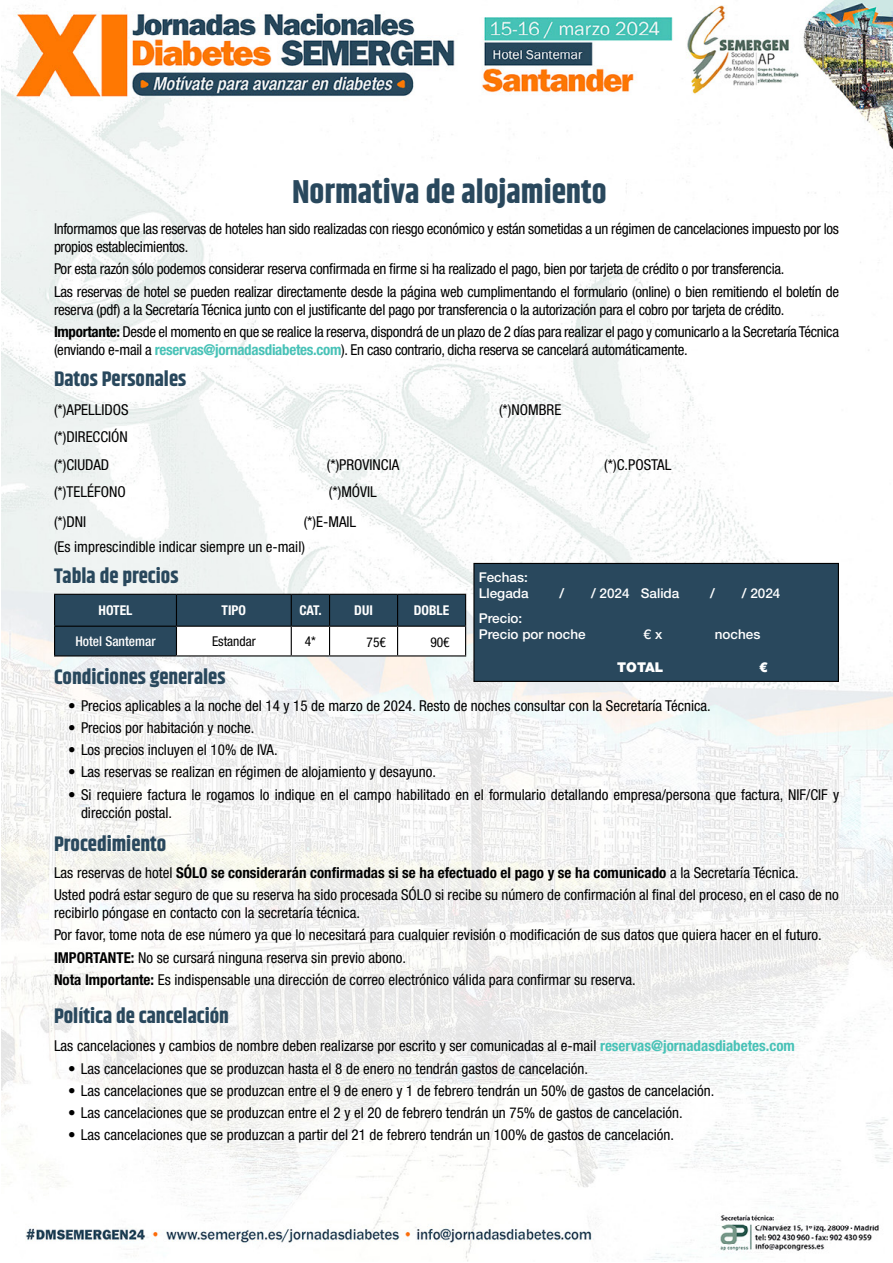
<style>
.page{position:relative;width:893px;height:1263px;background:#fff}
.page>*{position:absolute;margin:0;border:0;box-sizing:border-box;transform-origin:0 0}
.t1{font:700 33px "Khand";color:#29485d}
.t2{font:700 21px "Khand";color:#29485d}
.t3{font:condensed 15px/22.2px "Helvetica Neue LT Std";color:#000}
.t4{font:condensed 15px/22.2px "Helvetica Neue LT Std";letter-spacing:-.02em;color:#000}
.t5{font:500 13.5px/16.2px "Helvetica Neue LT Std";color:#fff}
.t6{font:700 condensed 13.5px "Helvetica Neue LT Std";color:#fff}
.t7{font:condensed 13.5px "Helvetica Neue LT Std";color:#000}
.t8{font:500 condensed 13.5px "Helvetica Neue LT Std";color:#fff}
.t9{font:900 13.5px "Helvetica Neue LT Std";color:#fff}
.s1{font-weight:700}
.s2{font-weight:700;color:#48c2b7}
</style>
<div class="page">
<img style="left:2px;top:0;width:891px;height:1261px">
<svg style="left:54px;top:594px;width:412px;height:61px"></svg>
<hr style="left:54px;top:655px;width:122px;height:1px;background:#000">
<hr style="left:176px;top:655px;width:115px;height:1px;background:#000">
<hr style="left:291px;top:655px;width:39px;height:1px;background:#000">
<hr style="left:330px;top:655px;width:68px;height:1px;background:#000">
<hr style="left:398px;top:655px;width:68px;height:1px;background:#000">
<div style="left:474px;top:563px;width:364px;height:118px;background:#29485d"></div>
<div style="left:473px;top:563px;width:366px;height:119px;border:1px solid #000"></div>
<h1 class="t1" style="left:292px;top:169px;width:316px">Normativa de alojamiento</h1>
<p class="t4" style="left:54px;top:220px;width:786px;line-height:18px">Informamos que las reservas de hoteles han sido realizadas con riesgo económico y están sometidas a un régimen de cancelaciones impuesto por los propios establecimientos.</p>
<p class="t4" style="left:54px;top:258px;width:787px">Por esta razón sólo podemos considerar reserva confirmada en firme si ha realizado el pago, bien por tarjeta de crédito o por transferencia.<br>Las reservas de hotel se pueden realizar directamente desde la página web cumplimentando el formulario (online) o bien remitiendo el boletín de</p>
<p class="t4" style="left:54px;top:298px;width:786px">reserva (pdf) a la Secretaría Técnica junto con el justificante del pago por transferencia o la autorización para el cobro por tarjeta de crédito.<br><span class="s1">Importante:</span> Desde el momento en que se realice la reserva, dispondrá de un plazo de 2 días para realizar el pago y comunicarlo a la Secretaría Técnica</p>
<p class="t4" style="left:54px;top:338px;width:635px">(enviando e-mail a <span class="s2">reservas@jornadasdiabetes.com</span>). En caso contrario, dicha reserva se cancelará automáticamente.</p>
<h2 class="t2" style="left:54px;top:364px;width:134px">Datos Personales</h2>
<p class="t3" style="left:54px;top:398px;width:76px">(*)APELLIDOS</p>
<p class="t3" style="left:499px;top:398px;width:64px">(*)NOMBRE</p>
<p class="t3" style="left:54px;top:423px;width:75px;line-height:27.5px">(*)DIRECCIÓN (*)CIUDAD</p>
<p class="t3" style="left:327px;top:453px;width:74px">(*)PROVINCIA</p>
<p class="t3" style="left:604px;top:453px;width:69px">(*)C.POSTAL</p>
<p class="t3" style="left:54px;top:481px;width:73px">(*)TELÉFONO</p>
<p class="t3" style="left:329px;top:481px;width:50px">(*)MÓVIL</p>
<p class="t3" style="left:54px;top:510px;width:34px">(*)DNI</p>
<p class="t3" style="left:54px;top:509px;width:304px;line-height:25px;text-indent:250px">(*)E-MAIL (Es imprescindible indicar siempre un e-mail)</p>
<h2 class="t2" style="left:54px;top:561px;width:126px">Tabla de precios</h2>
<p class="t6" style="left:99px;top:602px;width:35px">HOTEL</p>
<p class="t6" style="left:222px;top:602px;width:26px">TIPO</p>
<p class="t6" style="left:300px;top:602px;width:24px">CAT.</p>
<p class="t6" style="left:354px;top:602px;width:20px">DUI</p>
<p class="t6" style="left:414px;top:602px;width:37px">DOBLE</p>
<p class="t8" style="left:75px;top:633px;width:82px">Hotel Santemar</p>
<p class="t7" style="left:212px;top:633px;width:45px">Estandar</p>
<p class="t7" style="left:305px;top:633px;width:13px">4*</p>
<p class="t7" style="left:367px;top:634px;width:21px">75€</p>
<p class="t7" style="left:430px;top:634px;width:21px">90€</p>
<h2 class="t2" style="left:54px;top:662px;width:173px">Condiciones generales</h2>
<p class="t3" style="left:68px;top:694px;width:644px">• Precios aplicables a la noche del 14 y 15 de marzo de 2024. Resto de noches consultar con la Secretaría Técnica.</p>
<p class="t3" style="left:68px;top:716px;width:188px">• Precios por habitación y noche.</p>
<p class="t3" style="left:68px;top:739px;width:211px">• Los precios incluyen el 10% de IVA.</p>
<p class="t3" style="left:68px;top:761px;width:369px">• Las reservas se realizan en régimen de alojamiento y desayuno.</p>
<p class="t3" style="left:81px;top:785px;width:760px;line-height:18px;text-indent:-13px">• Si requiere factura le rogamos lo indique en el campo habilitado en el formulario detallando empresa/persona que factura, NIF/CIF y dirección postal.</p>
<h2 class="t2" style="left:54px;top:829px;width:114px">Procedimiento</h2>
<p class="t3" style="left:54px;top:861px;width:786px">Las reservas de hotel <span class="s1">SÓLO se considerarán confirmadas si se ha efectuado el pago y se ha comunicado</span> a la Secretaría Técnica.<br>Usted podrá estar seguro de que su reserva ha sido procesada SÓLO si recibe su número de confirmación al final del proceso, en el caso de no</p>
<p class="t3" style="left:54px;top:902px;width:769px">recibirlo póngase en contacto con la secretaría técnica.<br>Por favor, tome nota de ese número ya que lo necesitará para cualquier revisión o modificación de sus datos que quiera hacer en el futuro.<br><span class="s1">IMPORTANTE:</span> No se cursará ninguna reserva sin previo abono.<br><span class="s1">Nota Importante:</span> Es indispensable una dirección de correo electrónico válida para confirmar su reserva.</p>
<h2 class="t2" style="left:54px;top:1001px;width:176px">Política de cancelación</h2>
<p class="t3" style="left:54px;top:1035px;width:742px">Las cancelaciones y cambios de nombre deben realizarse por escrito y ser comunicadas al e-mail <span class="s2">reservas@jornadasdiabetes.com</span></p>
<p class="t3" style="left:68px;top:1057px;width:521px">• Las cancelaciones que se produzcan hasta el 8 de enero no tendrán gastos de cancelación.</p>
<p class="t3" style="left:68px;top:1079px;width:648px">• Las cancelaciones que se produzcan entre el 9 de enero y 1 de febrero tendrán un 50% de gastos de cancelación.</p>
<p class="t3" style="left:68px;top:1101px;width:616px">• Las cancelaciones que se produzcan entre el 2 y el 20 de febrero tendrán un 75% de gastos de cancelación.</p>
<p class="t3" style="left:68px;top:1124px;width:607px">• Las cancelaciones que se produzcan a partir del 21 de febrero tendrán un 100% de gastos de cancelación.</p>
<p class="t5" style="left:479px;top:569px;width:51px">Fechas:<br>Llegada</p>
<p class="t5" style="left:559px;top:585px;width:6px">/</p>
<p class="t5" style="left:591px;top:585px;width:90px">/ 2024 Salida</p>
<p class="t5" style="left:710px;top:585px;width:6px">/</p>
<p class="t5" style="left:742px;top:585px;width:40px">/ 2024</p>
<p class="t5" style="left:479px;top:610px;width:108px">Precio:<br>Precio por noche</p>
<p class="t5" style="left:644px;top:626px;width:20px">€ x</p>
<p class="t5" style="left:715px;top:626px;width:47px">noches</p>
<p class="t9" style="left:617px;top:659px;width:48px">TOTAL</p>
<p class="t9" style="left:759px;top:659px;width:11px">€</p>
</div>
